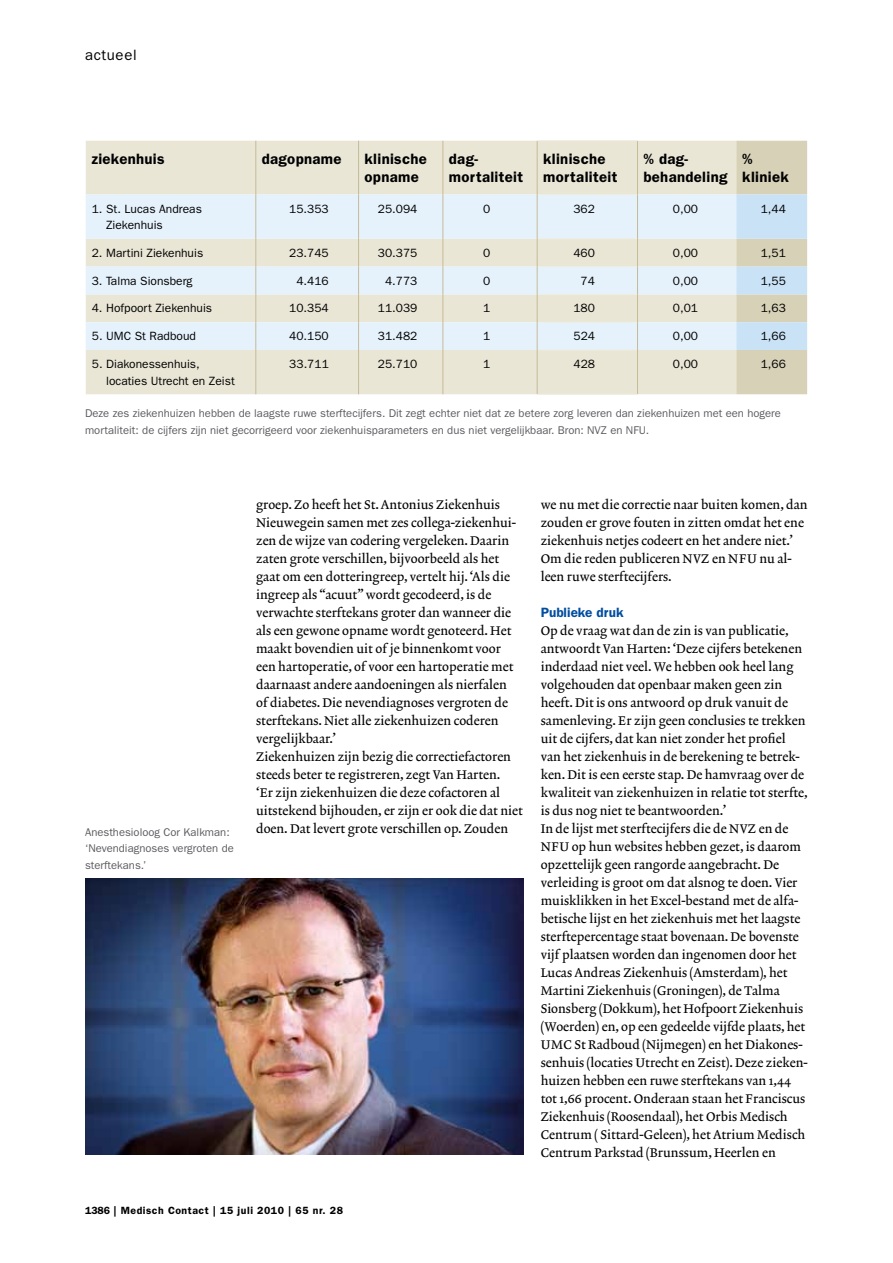
<style>
.page{position:relative;width:893px;height:1263px;background:#fff}
.page>*{position:absolute;margin:0;border:0;box-sizing:border-box;transform-origin:0 0}
.t1{font:600 15px/18px "ITC Franklin Gothic Std";letter-spacing:.02em;color:#000}
.t2{font:15px "ITC Franklin Gothic Std";letter-spacing:.04em;color:#000}
.t3{font:600 13.5px "ITC Franklin Gothic Std";color:#004d9f}
.t4{font:12.75px/18px "Lexicon No 2 Roman A";color:#000}
.t5{font:12px/16.5px "ITC Franklin Gothic Std";color:#000}
.t6{font:11.25px/16.5px "ITC Franklin Gothic Std";color:#5c5b60}
.t7{font:600 10.5px "ITC Franklin Gothic Std";letter-spacing:.05em;color:#000}
</style>
<div class="page">
<img style="left:85px;top:879px;width:438px;height:275px">
<div style="left:86px;top:141px;width:650px;height:253px;background:#e9e6d6"></div>
<svg style="left:86px;top:194px;width:650px;height:156px;background:#e7eded"></svg>
<svg style="left:736px;top:141px;width:71px;height:253px;background:#d2d8d0"></svg>
<hr style="left:537px;top:140px;width:101px;height:1px;background:#efede1">
<hr style="left:537px;top:194px;width:100px;height:1px;background:#efede1">
<hr style="left:537px;top:238px;width:100px;height:1px;background:#efede1">
<hr style="left:537px;top:266px;width:100px;height:1px;background:#efede1">
<hr style="left:537px;top:294px;width:100px;height:1px;background:#efede1">
<hr style="left:537px;top:322px;width:100px;height:1px;background:#efede1">
<hr style="left:537px;top:350px;width:100px;height:1px;background:#efede1">
<hr style="left:537px;top:394px;width:101px;height:1px;background:#efede1">
<hr style="left:537px;top:141px;width:1px;height:53px;background:#c4bb97">
<hr style="left:637px;top:141px;width:1px;height:53px;background:#c4bb97">
<hr style="left:537px;top:194px;width:1px;height:45px;background:#c4bb97">
<hr style="left:637px;top:194px;width:1px;height:45px;background:#c4bb97">
<svg style="left:537px;top:239px;width:1px;height:111px"></svg>
<svg style="left:637px;top:239px;width:1px;height:111px"></svg>
<hr style="left:537px;top:350px;width:1px;height:44px;background:#c4bb97">
<hr style="left:637px;top:350px;width:1px;height:44px;background:#c4bb97">
<hr style="left:358px;top:141px;width:1px;height:53px;background:#c4bb97">
<hr style="left:442px;top:141px;width:1px;height:53px;background:#c4bb97">
<hr style="left:358px;top:194px;width:1px;height:45px;background:#c4bb97">
<hr style="left:442px;top:194px;width:1px;height:45px;background:#c4bb97">
<svg style="left:358px;top:239px;width:1px;height:111px"></svg>
<svg style="left:442px;top:239px;width:1px;height:111px"></svg>
<hr style="left:358px;top:350px;width:1px;height:44px;background:#c4bb97">
<hr style="left:442px;top:350px;width:1px;height:44px;background:#c4bb97">
<hr style="left:255px;top:141px;width:1px;height:53px;background:#c4bb97">
<hr style="left:255px;top:194px;width:1px;height:45px;background:#c4bb97">
<svg style="left:255px;top:239px;width:1px;height:111px"></svg>
<hr style="left:255px;top:350px;width:1px;height:44px;background:#c4bb97">
<p class="t2" style="left:85px;top:46px;width:53px">actueel</p>
<p class="t1" style="left:92px;top:150px;width:74px">ziekenhuis</p>
<p class="t1" style="left:262px;top:150px;width:81px">dagopname</p>
<p class="t1" style="left:365px;top:150px;width:64px">klinische opname</p>
<p class="t1" style="left:449px;top:150px;width:76px">dag&shy;mortaliteit</p>
<p class="t1" style="left:543px;top:150px;width:76px">klinische mortaliteit</p>
<p class="t1" style="left:643px;top:150px;width:86px">% dag&shy;behandeling</p>
<p class="t1" style="left:742px;top:150px;width:48px">% kliniek</p>
<p class="t5" style="left:106px;top:200px;width:97px;text-indent:-14px">1. St. Lucas Andreas<br>Ziekenhuis</p>
<p class="t5" style="left:289px;top:200px;width:41px">15.353</p>
<p class="t5" style="left:378px;top:200px;width:41px">25.094</p>
<p class="t5" style="left:483px;top:200px;width:9px">0</p>
<p class="t5" style="left:573px;top:200px;width:23px">362</p>
<p class="t5" style="left:673px;top:200px;width:27px">0,00</p>
<p class="t5" style="left:761px;top:200px;width:27px">1,44</p>
<p class="t5" style="left:92px;top:245px;width:113px">2. Martini Ziekenhuis</p>
<p class="t5" style="left:289px;top:245px;width:41px">23.745</p>
<p class="t5" style="left:378px;top:245px;width:41px">30.375</p>
<p class="t5" style="left:483px;top:245px;width:9px">0</p>
<p class="t5" style="left:573px;top:245px;width:23px">460</p>
<p class="t5" style="left:673px;top:245px;width:27px">0,00</p>
<p class="t5" style="left:761px;top:245px;width:27px">1,51</p>
<p class="t5" style="left:92px;top:272px;width:102px">3. Talma Sionsberg</p>
<p class="t5" style="left:296px;top:272px;width:34px">4.416</p>
<p class="t5" style="left:385px;top:272px;width:34px">4.773</p>
<p class="t5" style="left:483px;top:272px;width:9px">0</p>
<p class="t5" style="left:581px;top:272px;width:16px">74</p>
<p class="t5" style="left:673px;top:272px;width:27px">0,00</p>
<p class="t5" style="left:761px;top:272px;width:27px">1,55</p>
<p class="t5" style="left:92px;top:300px;width:122px">4. Hofpoort Ziekenhuis</p>
<p class="t5" style="left:289px;top:300px;width:41px">10.354</p>
<p class="t5" style="left:378px;top:300px;width:41px">11.039</p>
<p class="t5" style="left:483px;top:300px;width:9px">1</p>
<p class="t5" style="left:573px;top:300px;width:23px">180</p>
<p class="t5" style="left:673px;top:300px;width:27px">0,01</p>
<p class="t5" style="left:761px;top:300px;width:27px">1,63</p>
<p class="t5" style="left:92px;top:328px;width:106px">5. UMC St Radboud</p>
<p class="t5" style="left:289px;top:328px;width:41px">40.150</p>
<p class="t5" style="left:378px;top:328px;width:41px">31.482</p>
<p class="t5" style="left:483px;top:328px;width:9px">1</p>
<p class="t5" style="left:573px;top:328px;width:23px">524</p>
<p class="t5" style="left:673px;top:328px;width:27px">0,00</p>
<p class="t5" style="left:761px;top:328px;width:27px">1,66</p>
<p class="t5" style="left:106px;top:356px;width:130px;text-indent:-14px">5. Diakonessenhuis, locaties Utrecht en Zeist</p>
<p class="t5" style="left:289px;top:356px;width:41px">33.711</p>
<p class="t5" style="left:378px;top:356px;width:41px">25.710</p>
<p class="t5" style="left:483px;top:356px;width:9px">1</p>
<p class="t5" style="left:573px;top:356px;width:23px">428</p>
<p class="t5" style="left:673px;top:356px;width:27px">0,00</p>
<p class="t5" style="left:761px;top:356px;width:27px">1,66</p>
<p class="t6" style="left:85px;top:405px;width:697px">Deze zes ziekenhuizen hebben de laagste ruwe sterftecijfers. Dit zegt echter niet dat ze betere zorg leveren dan ziekenhuizen met een hogere mortaliteit: de cijfers zijn niet gecorrigeerd voor ziekenhuisparameters en dus niet vergelijkbaar. Bron: NVZ en NFU.</p>
<p class="t6" style="left:85px;top:823px;width:150px">Anesthesioloog Cor Kalkman: ‘Nevendiagnoses vergroten de sterftekans.’</p>
<p class="t4" style="left:256px;top:496px;width:268px">groep. Zo heeft het St. Antonius Ziekenhuis Nieuwegein samen met zes collega-ziekenhui&shy;zen de wijze van codering vergeleken. Daarin zaten grote verschillen, bijvoorbeeld als het gaat om een dotteringreep, vertelt hij. ‘Als die ingreep als “acuut” wordt gecodeerd, is de verwachte sterftekans groter dan wanneer die als een gewone opname wordt genoteerd. Het maakt bovendien uit of je binnenkomt voor een hartoperatie, of voor een hartoperatie met daarnaast andere aandoeningen als nierfalen<br>of diabetes. Die nevendiagnoses vergroten de sterftekans. Niet alle ziekenhuizen coderen vergelijkbaar.’<br>Ziekenhuizen zijn bezig die correctiefactoren steeds beter te registreren, zegt Van Harten.<br>‘Er zijn ziekenhuizen die deze cofactoren al uitstekend bijhouden, er zijn er ook die dat niet doen. Dat levert grote verschillen op. Zouden</p>
<p class="t4" style="left:541px;top:496px;width:268px">we nu met die correctie naar buiten komen, dan zouden er grove fouten in zitten omdat het ene ziekenhuis netjes codeert en het andere niet.’ Om die reden publiceren NVZ en NFU nu al&shy;leen ruwe sterftecijfers.</p>
<p class="t3" style="left:541px;top:604px;width:84px">Publieke druk</p>
<p class="t4" style="left:541px;top:622px;width:268px">Op de vraag wat dan de zin is van publicatie, antwoordt Van Harten: ‘Deze cijfers betekenen inderdaad niet veel. We hebben ook heel lang volgehouden dat openbaar maken geen zin heeft. Dit is ons antwoord op druk vanuit de samenleving. Er zijn geen conclusies te trekken uit de cijfers, dat kan niet zonder het profiel van het ziekenhuis in de berekening te betrek&shy;ken. Dit is een eerste stap. De hamvraag over de kwaliteit van ziekenhuizen in relatie tot sterfte, is dus nog niet te beantwoorden.’<br>In de lijst met sterftecijfers die de NVZ en de NFU op hun websites hebben gezet, is daarom opzettelijk geen rangorde aangebracht. De verleiding is groot om dat alsnog te doen. Vier muisklikken in het Excel-bestand met de alfa&shy;betische lijst en het ziekenhuis met het laagste sterftepercentage staat bovenaan. De bovenste vijf plaatsen worden dan ingenomen door het Lucas Andreas Ziekenhuis (Amsterdam), het Martini Ziekenhuis (Groningen), de Talma Sionsberg (Dokkum), het Hofpoort Ziekenhuis (Woerden) en, op een gedeelde vijfde plaats, het UMC St Radboud (Nijmegen) en het Diakones&shy;senhuis (locaties Utrecht en Zeist). Deze zieken&shy;huizen hebben een ruwe sterftekans van 1,44 tot 1,66 procent. Onderaan staan het Franciscus Ziekenhuis (Roosendaal), het Orbis Medisch Centrum ( Sittard-Geleen), het Atrium Medisch Centrum Parkstad (Brunssum, Heerlen en</p>
<p class="t7" style="left:85px;top:1204px;width:259px">1386 | Medisch Contact | 15 juli 2010 | 65 nr. 28</p>
</div>
